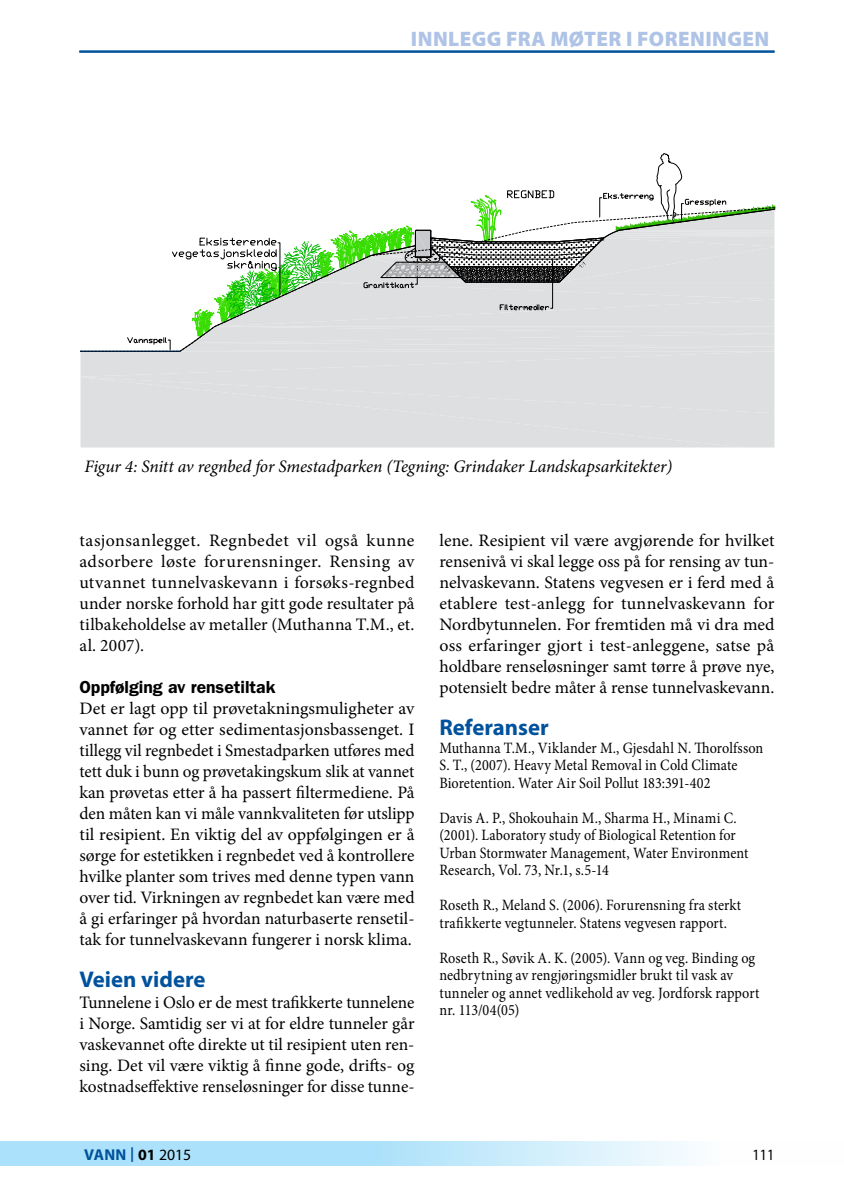
<style>
.page{position:relative;width:844px;height:1191px;background:#fff}
.page>*{position:absolute;margin:0;border:0;box-sizing:border-box;transform-origin:0 0}
.t1{font:700 22.75px "Myriad Pro";color:#00529c}
.t2{font:900 21px "Myriad Pro";letter-spacing:.02em;color:#aec3e6}
.t3{font:17.5px/21px "Minion Pro";color:#000;text-align:justify}
.t4{font:italic 17.5px "Minion Pro";letter-spacing:-.01em;color:#000}
.t5{font:600 17.5px "Franklin Gothic";color:#000}
.t6{font:15.75px/17.5px "Minion Pro";letter-spacing:.005em;color:#000;scale:.9 1}
.t7{font:700 15.75px "Myriad Pro";letter-spacing:.01em;color:#00529c}
.t8{font:15.75px "Myriad Pro";color:#000;scale:.9 1}
.s1{font-weight:400;font-size:21.88px}
.s2{color:#000}
.s3{font-weight:400;color:#000}
</style>
<div class="page">
<svg style="left:1px;top:1141px;width:687px;height:25px;background:#bbe6fa"></svg>
<svg style="left:0;top:1141px;width:1px;height:25px"></svg>
<hr style="left:79px;top:51px;width:695px;height:1px;background:#00529c">
<svg style="left:80px;top:153px;width:694px;height:294px"></svg>
<p class="t2" style="left:411px;top:24px;width:360px">INNLEGG FRA MØTER I FORENINGEN</p>
<p class="t4" style="left:84px;top:454px;width:589px">Figur 4: Snitt av regnbed for Smestadparken (Tegning: Grindaker Landskapsarkitekter)</p>
<p class="t3" style="left:79px;top:530px;width:336px">tasjonsanlegget. Regnbedet vil også kunne adsorbere løste forurensninger. Rensing av utvannet tunnelvaskevann i forsøks-regnbed under norske forhold har gitt gode resultater på tilbakeholdelse av metaller (Muthanna T.M., et. al. 2007).</p>
<p class="t5" style="left:79px;top:677px;width:197px">Oppfølging av rensetiltak</p>
<p class="t3" style="left:79px;top:698px;width:336px">Det er lagt opp til prøvetakningsmuligheter av vannet før og etter sedimentasjonsbassenget. I tillegg vil regnbedet i Smestadparken utføres med tett duk i bunn og prøvetakingskum slik at vannet kan prøvetas etter å ha passert filtermediene. På den måten kan vi måle vannkvaliteten før utslipp til resipient. En viktig del av oppfølgingen er å sørge for estetikken i regnbedet ved å kontrollere hvilke planter som trives med denne typen vann over tid. Virkningen av regnbedet kan være med å gi erfaringer på hvordan naturbaserte rensetil&shy;tak for tunnelvaskevann fungerer i norsk klima.</p>
<h1 class="t1" style="left:79px;top:965px;width:128px">Veien videre</h1>
<p class="t3" style="left:79px;top:992px;width:336px">Tunnelene i Oslo er de mest trafikkerte tunnelene i Norge. Samtidig ser vi at for eldre tunneler går vaskevannet ofte direkte ut til resipient uten ren&shy;sing. Det vil være viktig å finne gode, drifts- og kostnadseffektive renseløsninger for disse tunne-</p>
<p class="t3" style="left:439px;top:530px;width:336px">lene. Resipient vil være avgjørende for hvilket rensenivå vi skal legge oss på for rensing av tun&shy;nelvaskevann. Statens vegvesen er i ferd med å etablere test-anlegg for tunnelvaskevann for Nordbytunnelen. For fremtiden må vi dra med oss erfaringer gjort i test-anleggene, satse på holdbare renseløsninger samt tørre å prøve nye, potensielt bedre måter å rense tunnelvaskevann.</p>
<h1 class="t1" style="left:439px;top:713px;width:111px">Referanser</h1>
<p class="t6" style="left:439px;top:739px;width:361px">Muthanna T.M., Viklander M., Gjesdahl N. Thorolfsson<br>S. T., (2007). Heavy Metal Removal in Cold Climate<br>Bioretention. Water Air Soil Pollut 183:391-402</p>
<p class="t6" style="left:439px;top:809px;width:345px">Davis A. P., Shokouhain M., Sharma H., Minami C. (2001). Laboratory study of Biological Retention for Urban Stormwater Management, Water Environment Research, Vol. 73, Nr.1, s.5-14</p>
<p class="t6" style="left:439px;top:896px;width:337px">Roseth R., Meland S. (2006). Forurensning fra sterkt trafikkerte vegtunneler. Statens vegvesen rapport.</p>
<p class="t6" style="left:439px;top:949px;width:357px">Roseth R., Søvik A. K. (2005). Vann og veg. Binding og nedbrytning av rengjøringsmidler brukt til vask av tunneler og annet vedlikehold av veg. Jordforsk rapport nr. 113/04(05)</p>
<p class="t7" style="left:84px;top:1144px;width:109px">VANN <span class="s1">I</span> <span class="s2">01</span> <span class="s3">2015</span></p>
<p class="t8" style="left:752px;top:1145px;width:26px">111</p>
</div>
